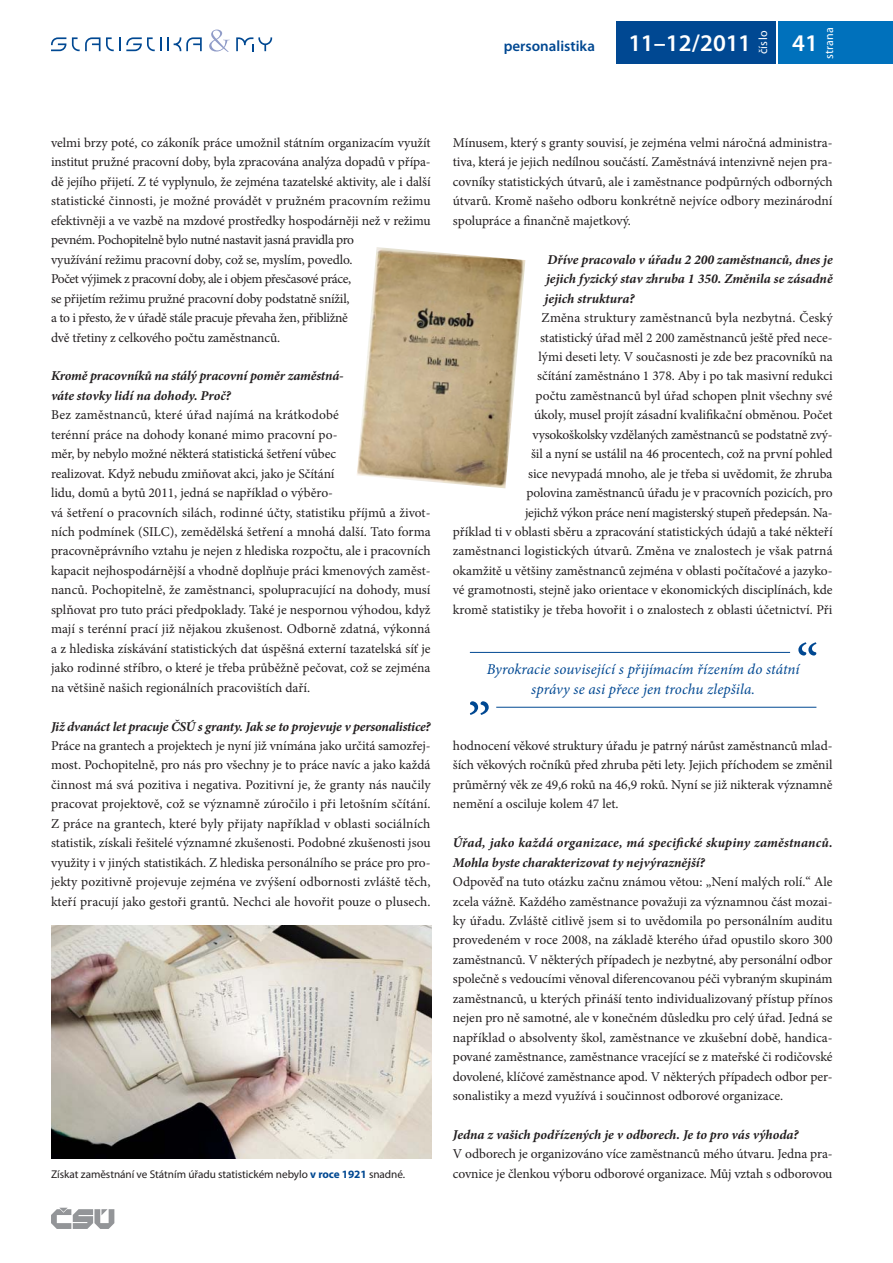
<style>
.page{position:relative;width:893px;height:1263px;background:#fff}
.page>*{position:absolute;margin:0;border:0;box-sizing:border-box;transform-origin:0 0}
.t1{font:600 24px "Myriad Pro";color:#fff}
.t2{font:italic 15px/19.5px "Minion Pro";letter-spacing:.005em;color:#004892;text-align:center}
.t3{font:600 15px "Myriad Pro";color:#004892}
.t4{font:13.5px/19.5px "Minion Pro";letter-spacing:-.005em;color:#231f20;text-align:justify}
.t5{font:italic 700 13.5px/19.5px "Minion Pro";color:#231f20}
.t6{font:12px "Myriad Pro";letter-spacing:.02em;color:#fff}
.t7{font:11.25px "Myriad Pro";letter-spacing:-.005em;color:#231f20}
.s1{font-weight:700;color:#004892}
</style>
<div class="page">
<div style="left:779px;top:21px;width:114px;height:43px;background:#0071bc"></div>
<div style="left:616px;top:21px;width:160px;height:43px;background:#004892"></div>
<svg style="left:51px;top:1208px;width:63px;height:21px"></svg>
<svg style="left:51px;top:37px;width:15px;height:14px"></svg>
<svg style="left:168px;top:37px;width:34px;height:14px"></svg>
<svg style="left:236px;top:37px;width:36px;height:14px"></svg>
<svg style="left:72px;top:37px;width:89px;height:14px"></svg>
<svg style="left:209px;top:30px;width:21px;height:22px"></svg>
<img style="left:51px;top:925px;width:381px;height:233px">
<img style="left:357px;top:247px;width:168px;height:241px">
<hr style="left:470px;top:652px;width:320px;height:1px;background:#004892">
<hr style="left:496px;top:707px;width:320px;height:1px;background:#004892">
<svg style="left:470px;top:701px;width:19px;height:14px"></svg>
<svg style="left:798px;top:642px;width:18px;height:13px"></svg>
<h1 class="t1" style="left:629px;top:34px;width:124px">11–12/2011</h1>
<h1 class="t1" style="left:792px;top:34px;width:27px">41</h1>
<p class="t6" style="left:825px;top:59px;width:34px;rotate:-90deg">strana</p>
<p class="t3" style="left:504px;top:40px;width:93px">personalistika</p>
<p class="t6" style="left:759px;top:54px;width:25px;rotate:-90deg">číslo</p>
<p class="t4" style="left:51px;top:134px;width:381px;text-align:left">velmi brzy poté, co zákoník práce umožnil státním organizacím využít institut pružné pracovní doby, byla zpracována analýza dopadů v přípa&shy;dě jejího přijetí. Z té vyplynulo, že zejména tazatelské aktivity, ale i další statistické činnosti, je možné provádět v pružném pracovním režimu efektivněji a ve vazbě na mzdové prostředky hospodárněji než v režimu pevném. Pochopitelně bylo nutné nastavit jasná pravidla pro<br>využívání režimu pracovní doby, což se, myslím, povedlo.<br>Počet výjimek z pracovní doby, ale i objem přesčasové práce,<br>se přijetím režimu pružné pracovní doby podstatně snížil,<br>a to i přesto, že v úřadě stále pracuje převaha žen, přibližně<br>dvě třetiny z celkového počtu zaměstnanců.</p>
<p class="t5" style="left:51px;top:367px;width:294px">Kromě pracovníků na stálý pracovní poměr zaměstná&shy;váte stovky lidí na dohody. Proč?</p>
<p class="t4" style="left:51px;top:406px;width:381px;text-align:left">Bez zaměstnanců, které úřad najímá na krátkodobé<br>terénní práce na dohody konané mimo pracovní po-<br>měr, by nebylo možné některá statistická šetření vůbec<br>realizovat. Když nebudu zmiňovat akci, jako je Sčítání<br>lidu, domů a bytů 2011, jedná se například o výběro-<br>vá šetření o pracovních silách, rodinné účty, statistiku příjmů a život&shy;ních podmínek (SILC), zemědělská šetření a mnohá další. Tato forma pracovněprávního vztahu je nejen z hlediska rozpočtu, ale i pracovních kapacit nejhospodárnější a vhodně doplňuje práci kmenových zaměst&shy;nanců. Pochopitelně, že zaměstnanci, spolupracující na dohody, musí splňovat pro tuto práci předpoklady. Také je nespornou výhodou, když mají s terénní prací již nějakou zkušenost. Odborně zdatná, výkonná a z hlediska získávání statistických dat úspěšná externí tazatelská síť je jako rodinné stříbro, o které je třeba průběžně pečovat, což se zejména na většině našich regionálních pracovištích daří.</p>
<p class="t5" style="left:51px;top:718px;width:381px">Již dvanáct let pracuje ČSÚ s granty. Jak se to projevuje v personalistice?</p>
<p class="t4" style="left:51px;top:737px;width:381px">Práce na grantech a projektech je nyní již vnímána jako určitá samozřej&shy;most. Pochopitelně, pro nás pro všechny je to práce navíc a jako každá činnost má svá pozitiva i negativa. Pozitivní je, že granty nás naučily pracovat projektově, což se významně zúročilo i při letošním sčítání.<br>Z práce na grantech, které byly přijaty například v oblasti sociálních statistik, získali řešitelé významné zkušenosti. Podobné zkušenosti jsou využity i v jiných statistikách. Z hlediska personálního se práce pro pro&shy;jekty pozitivně projevuje zejména ve zvýšení odbornosti zvláště těch, kteří pracují jako gestoři grantů. Nechci ale hovořit pouze o plusech.</p>
<p class="t7" style="left:51px;top:1170px;width:356px">Získat zaměstnání ve Státním úřadu statistickém nebylo <span class="s1">v roce 1921</span> snadné.</p>
<p class="t4" style="left:453px;top:134px;width:381px">Mínusem, který s granty souvisí, je zejména velmi náročná administra&shy;tiva, která je jejich nedílnou součástí. Zaměstnává intenzivně nejen pra&shy;covníky statistických útvarů, ale i zaměstnance podpůrných odborných útvarů. Kromě našeho odboru konkrétně nejvíce odbory mezinárodní spolupráce a finančně majetkový.</p>
<p class="t5" style="left:545px;top:251px;width:290px;text-align:justify">Dříve pracovalo v úřadu 2 200 zaměstnanců, dnes je jejich fyzický stav zhruba 1 350. Změnila se zásadně jejich struktura?</p>
<p class="t4" style="left:453px;top:309px;width:381px;text-align:right">Změna struktury zaměstnanců byla nezbytná. Český<br>statistický úřad měl 2 200 zaměstnanců ještě před nece-<br>lými deseti lety. V současnosti je zde bez pracovníků na<br>sčítání zaměstnáno 1 378. Aby i po tak masivní redukci<br>počtu zaměstnanců byl úřad schopen plnit všechny své<br>úkoly, musel projít zásadní kvalifikační obměnou. Počet<br>vysokoškolsky vzdělaných zaměstnanců se podstatně zvý-<br>šil a nyní se ustálil na 46 procentech, což na první pohled<br>sice nevypadá mnoho, ale je třeba si uvědomit, že zhruba<br>polovina zaměstnanců úřadu je v pracovních pozicích, pro<br>jejichž výkon práce není magisterský stupeň předepsán. Na-<br>příklad ti v oblasti sběru a zpracování statistických údajů a také někteří zaměstnanci logistických útvarů. Změna ve znalostech je však patrná okamžitě u většiny zaměstnanců zejména v oblasti počítačové a jazyko&shy;vé gramotnosti, stejně jako orientace v ekonomických disciplínách, kde kromě statistiky je třeba hovořit i o znalostech z oblasti účetnictví. Při</p>
<p class="t2" style="left:487px;top:659px;width:314px">Byrokracie související s přijímacím řízením do státní správy se asi přece jen trochu zlepšila.</p>
<p class="t4" style="left:453px;top:737px;width:381px">hodnocení věkové struktury úřadu je patrný nárůst zaměstnanců mlad&shy;ších věkových ročníků před zhruba pěti lety. Jejich příchodem se změnil průměrný věk ze 49,6 roků na 46,9 roků. Nyní se již nikterak významně nemění a osciluje kolem 47 let.</p>
<p class="t5" style="left:453px;top:834px;width:381px">Úřad, jako každá organizace, má specifické skupiny zaměstnanců.<br>Mohla byste charakterizovat ty nejvýraznější?</p>
<p class="t4" style="left:453px;top:873px;width:381px">Odpověď na tuto otázku začnu známou větou: „Není malých rolí.“ Ale zcela vážně. Každého zaměstnance považuji za významnou část mozai&shy;ky úřadu. Zvláště citlivě jsem si to uvědomila po personálním auditu provedeném v roce 2008, na základě kterého úřad opustilo skoro 300 zaměstnanců. V některých případech je nezbytné, aby personální odbor společně s vedoucími věnoval diferencovanou péči vybraným skupinám zaměstnanců, u kterých přináší tento individualizovaný přístup přínos nejen pro ně samotné, ale v konečném důsledku pro celý úřad. Jedná se například o absolventy škol, zaměstnance ve zkušební době, handica&shy;pované zaměstnance, zaměstnance vracející se z mateřské či rodičovské dovolené, klíčové zaměstnance apod. V některých případech odbor per&shy;sonalistiky a mezd využívá i součinnost odborové organizace.</p>
<p class="t5" style="left:453px;top:1126px;width:347px">Jedna z vašich podřízených je v odborech. Je to pro vás výhoda?</p>
<p class="t4" style="left:453px;top:1145px;width:381px">V odborech je organizováno více zaměstnanců mého útvaru. Jedna pra&shy;covnice je členkou výboru odborové organizace. Můj vztah s odborovou</p>
</div>
